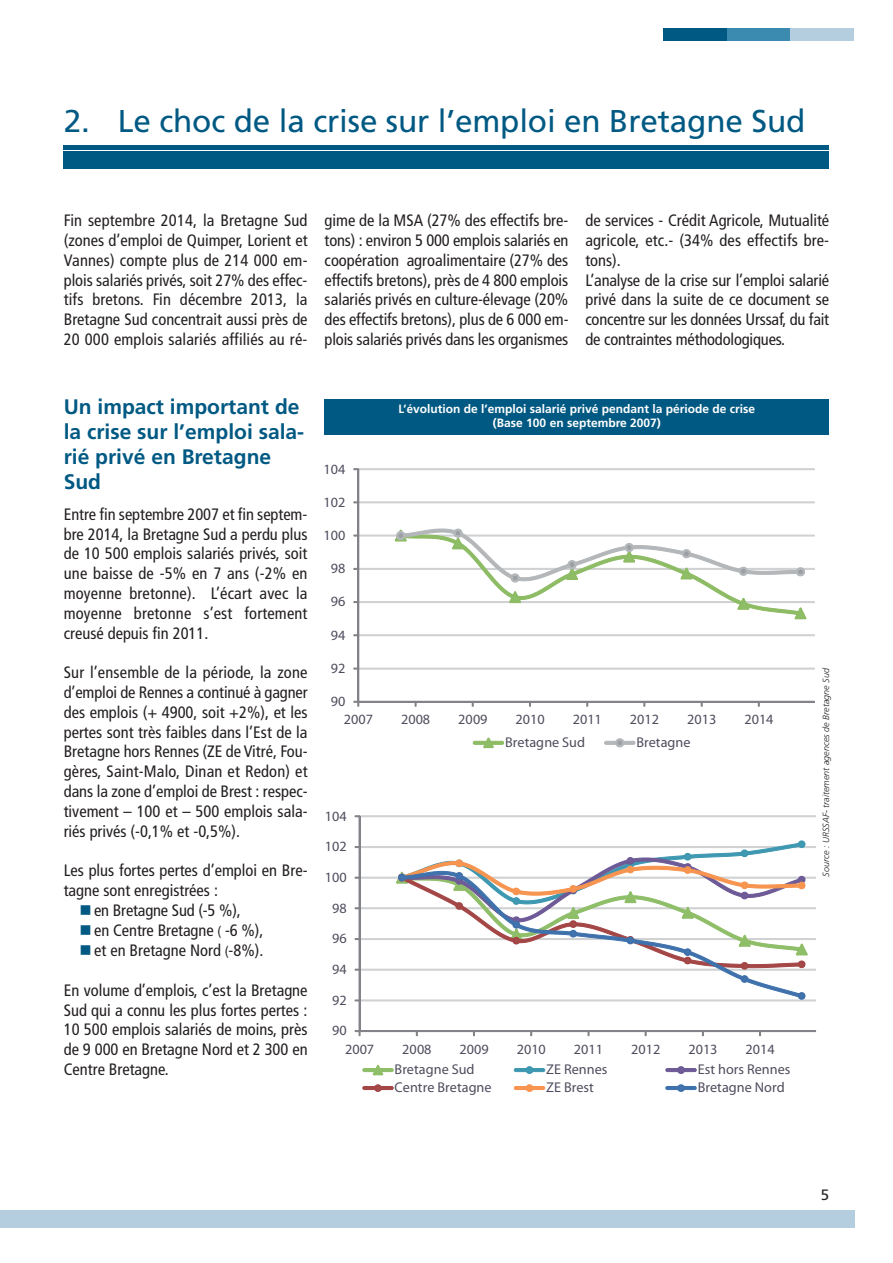
<style>
.page{position:relative;width:893px;height:1263px;background:#fff}
.page>*{position:absolute;margin:0;border:0;box-sizing:border-box;transform-origin:0 0}
.t1{font:31.5px "Frutiger";letter-spacing:-.005em;color:#005983}
.t2{font:700 21px/25.2px "Frutiger";color:#005983}
.t3{font:condensed 16.5px/19.8px "Frutiger";color:#231f20;text-align:justify}
.t4{font:15px "Frutiger";color:#231f20}
.t5{font:14.25px "Myriad Pro";letter-spacing:.005em;color:#4f4c5d}
.t6{font:700 12px/14.4px "Frutiger";color:#fff;text-align:center;scale:.95 1}
.t7{font:italic 300 9px "Frutiger";color:#231f20}
.s1{color:#005983}
.s2{font-size:13.5px}
</style>
<div class="page">
<div style="left:663px;top:28px;width:64px;height:13px;background:#005983"></div>
<div style="left:727px;top:28px;width:63px;height:13px;background:#3b8aaf"></div>
<div style="left:790px;top:28px;width:64px;height:13px;background:#b4cee0"></div>
<div style="left:0;top:1210px;width:854px;height:17px;background:#b4cee0"></div>
<div style="left:64px;top:152px;width:765px;height:17px;background:#005983"></div>
<hr style="left:64px;top:146px;width:765px;height:4px;background:#005983">
<div style="left:358px;top:469px;width:456px;height:1px;border:1px solid #cfd1d2"></div>
<div style="left:358px;top:502px;width:456px;height:1px;border:1px solid #cfd1d2"></div>
<div style="left:358px;top:535px;width:456px;height:1px;border:1px solid #cfd1d2"></div>
<div style="left:358px;top:568px;width:456px;height:1px;border:1px solid #cfd1d2"></div>
<div style="left:358px;top:601px;width:456px;height:2px;border:1px solid #cfd1d2"></div>
<div style="left:358px;top:635px;width:456px;height:1px;border:1px solid #cfd1d2"></div>
<div style="left:358px;top:668px;width:456px;height:1px;border:1px solid #cfd1d2"></div>
<div style="left:358px;top:469px;width:1px;height:233px;border:1px solid #828388"></div>
<div style="left:358px;top:701px;width:456px;height:1px;border:1px solid #828388"></div>
<svg style="left:354px;top:701px;width:5px;height:5px"></svg>
<svg style="left:395px;top:529px;width:411px;height:90px"></svg>
<div style="left:473px;top:741px;width:31px;height:3px;border:1px solid #8dbc64;border-radius:2px"></div>
<svg style="left:483px;top:738px;width:10px;height:10px"></svg>
<div style="left:604px;top:741px;width:31px;height:3px;border:1px solid #b4b7ba;border-radius:2px"></div>
<svg style="left:611px;top:738px;width:14px;height:10px"></svg>
<div style="left:359px;top:816px;width:457px;height:1px;border:1px solid #cfd1d2"></div>
<div style="left:359px;top:846px;width:457px;height:2px;border:1px solid #cfd1d2"></div>
<div style="left:359px;top:877px;width:457px;height:1px;border:1px solid #cfd1d2"></div>
<div style="left:359px;top:908px;width:457px;height:1px;border:1px solid #cfd1d2"></div>
<div style="left:359px;top:938px;width:457px;height:2px;border:1px solid #cfd1d2"></div>
<div style="left:359px;top:969px;width:457px;height:1px;border:1px solid #cfd1d2"></div>
<div style="left:359px;top:1000px;width:457px;height:1px;border:1px solid #cfd1d2"></div>
<div style="left:359px;top:816px;width:1px;height:215px;border:1px solid #828388"></div>
<div style="left:359px;top:1030px;width:457px;height:2px;border:1px solid #828388"></div>
<svg style="left:355px;top:1030px;width:5px;height:6px"></svg>
<svg style="left:400px;top:969px;width:403px;height:29px"></svg>
<svg style="left:396px;top:841px;width:411px;height:128px"></svg>
<svg style="left:741px;top:976px;width:7px;height:6px"></svg>
<svg style="left:798px;top:992px;width:7px;height:7px"></svg>
<div style="left:363px;top:1068px;width:30px;height:4px;border:1px solid #8fbe69;border-radius:2px"></div>
<svg style="left:373px;top:1065px;width:10px;height:10px"></svg>
<div style="left:514px;top:1068px;width:31px;height:4px;border:1px solid #3e98b1;border-radius:2px"></div>
<svg style="left:522px;top:1066px;width:15px;height:8px"></svg>
<div style="left:666px;top:1068px;width:30px;height:4px;border:1px solid #6d5a96;border-radius:2px"></div>
<svg style="left:676px;top:1066px;width:12px;height:8px"></svg>
<div style="left:363px;top:1086px;width:30px;height:4px;border:1px solid #a44646;border-radius:2px"></div>
<svg style="left:371px;top:1084px;width:13px;height:8px"></svg>
<div style="left:514px;top:1086px;width:31px;height:4px;border:1px solid #f69450;border-radius:2px"></div>
<svg style="left:522px;top:1084px;width:15px;height:7px"></svg>
<div style="left:666px;top:1086px;width:30px;height:4px;border:1px solid #3f72ac;border-radius:2px"></div>
<svg style="left:677px;top:1084px;width:8px;height:7px"></svg>
<div style="left:325px;top:399px;width:504px;height:35px;background:#005983"></div>
<h1 class="t1" style="left:64px;top:103px;width:743px">2. Le choc de la crise sur l’emploi en Bretagne Sud</h1>
<p class="t3" style="left:64px;top:211px;width:245px">Fin septembre 2014, la Bretagne Sud (zones d’emploi de Quimper, Lorient et Vannes) compte plus de 214 000 em&shy;plois salariés privés, soit 27% des effec&shy;tifs bretons. Fin décembre 2013, la Bretagne Sud concentrait aussi près de 20 000 emplois salariés affiliés au ré-</p>
<p class="t3" style="left:325px;top:211px;width:245px">gime de la MSA (27% des effectifs bre&shy;tons) : environ 5 000 emplois salariés en coopération agroalimentaire (27% des effectifs bretons), près de 4 800 emplois salariés privés en culture-élevage (20% des effectifs bretons), plus de 6 000 em&shy;plois salariés privés dans les organismes</p>
<p class="t3" style="left:585px;top:211px;width:245px;text-align:left">de services - Crédit Agricole, Mutualité agricole, etc.- (34% des effectifs bre&shy;tons).<br>L’analyse de la crise sur l’emploi salarié privé dans la suite de ce document se concentre sur les données Urssaf, du fait de contraintes méthodologiques.</p>
<p class="t2" style="left:64px;top:394px;width:242px">Un impact important de la crise sur l’emploi sala&shy;rié privé en Bretagne<br>Sud</p>
<p class="t3" style="left:64px;top:504px;width:245px">Entre fin septembre 2007 et fin septem&shy;bre 2014, la Bretagne Sud a perdu plus de 10 500 emplois salariés privés, soit une baisse de -5% en 7 ans (-2% en moyenne bretonne). L’écart avec la moyenne bretonne s’est fortement creusé depuis fin 2011.</p>
<p class="t3" style="left:64px;top:663px;width:245px">Sur l’ensemble de la période, la zone d’emploi de Rennes a continué à gagner des emplois (+ 4900, soit +2%), et les pertes sont très faibles dans l’Est de la Bretagne hors Rennes (ZE de Vitré, Fou&shy;gères, Saint-Malo, Dinan et Redon) et dans la zone d’emploi de Brest : respec&shy;tivement – 100 et – 500 emplois sala&shy;riés privés (-0,1% et -0,5%).</p>
<p class="t3" style="left:64px;top:861px;width:245px">Les plus fortes pertes d’emploi en Bre&shy;tagne sont enregistrées :</p>
<p class="t3" style="left:80px;top:900px;width:163px"><span class="s1">■</span>en Bretagne Sud (-5 %),</p>
<p class="t3" style="left:80px;top:921px;width:185px"><span class="s1">■</span>en Centre Bretagne <span class="s2">(</span> -6 %),</p>
<p class="t3" style="left:80px;top:941px;width:185px"><span class="s1">■</span>et en Bretagne Nord <span class="s2">(</span>-8%).</p>
<p class="t3" style="left:64px;top:980px;width:245px">En volume d’emplois, c’est la Bretagne Sud qui a connu les plus fortes pertes :<br>10 500 emplois salariés de moins, près de 9 000 en Bretagne Nord et 2 300 en Centre Bretagne.</p>
<p class="t5" style="left:323px;top:463px;width:23px">104</p>
<p class="t5" style="left:323px;top:497px;width:23px">102</p>
<p class="t5" style="left:323px;top:530px;width:23px">100</p>
<p class="t5" style="left:331px;top:563px;width:16px">98</p>
<p class="t5" style="left:331px;top:596px;width:16px">96</p>
<p class="t5" style="left:331px;top:629px;width:16px">94</p>
<p class="t5" style="left:331px;top:663px;width:16px">92</p>
<p class="t5" style="left:331px;top:696px;width:16px">90</p>
<p class="t6" style="left:399px;top:402px;width:377px">L’évolution de l’emploi salarié privé pendant la période de crise (Base 100 en septembre 2007)</p>
<p class="t5" style="left:344px;top:714px;width:31px">2007</p>
<p class="t5" style="left:401px;top:714px;width:31px">2008</p>
<p class="t5" style="left:458px;top:714px;width:31px">2009</p>
<p class="t5" style="left:515px;top:714px;width:31px">2010</p>
<p class="t5" style="left:573px;top:714px;width:31px">2011</p>
<p class="t5" style="left:630px;top:714px;width:31px">2012</p>
<p class="t5" style="left:687px;top:714px;width:31px">2013</p>
<p class="t5" style="left:744px;top:714px;width:31px">2014</p>
<p class="t5" style="left:505px;top:737px;width:81px">Bretagne Sud</p>
<p class="t5" style="left:636px;top:737px;width:56px">Bretagne</p>
<p class="t5" style="left:325px;top:810px;width:23px">104</p>
<p class="t5" style="left:325px;top:841px;width:23px">102</p>
<p class="t5" style="left:325px;top:872px;width:23px">100</p>
<p class="t5" style="left:332px;top:902px;width:16px">98</p>
<p class="t5" style="left:332px;top:933px;width:16px">96</p>
<p class="t5" style="left:332px;top:964px;width:16px">94</p>
<p class="t5" style="left:332px;top:994px;width:16px">92</p>
<p class="t5" style="left:332px;top:1025px;width:16px">90</p>
<p class="t5" style="left:345px;top:1043px;width:31px">2007</p>
<p class="t5" style="left:402px;top:1043px;width:31px">2008</p>
<p class="t5" style="left:459px;top:1043px;width:31px">2009</p>
<p class="t5" style="left:517px;top:1043px;width:31px">2010</p>
<p class="t5" style="left:574px;top:1043px;width:31px">2011</p>
<p class="t5" style="left:631px;top:1043px;width:31px">2012</p>
<p class="t5" style="left:688px;top:1043px;width:31px">2013</p>
<p class="t5" style="left:745px;top:1043px;width:31px">2014</p>
<p class="t5" style="left:395px;top:1064px;width:81px">Bretagne Sud</p>
<p class="t5" style="left:546px;top:1064px;width:63px">ZE Rennes</p>
<p class="t5" style="left:698px;top:1064px;width:94px">Est hors Rennes</p>
<p class="t5" style="left:395px;top:1082px;width:98px">Centre Bretagne</p>
<p class="t5" style="left:546px;top:1082px;width:49px">ZE Brest</p>
<p class="t5" style="left:698px;top:1082px;width:89px">Bretagne Nord</p>
<p class="t7" style="left:821px;top:877px;width:210px;rotate:-90deg">Source : URSSAF- traitement agences de Bretagne Sud</p>
<p class="t4" style="left:821px;top:1186px;width:10px">5</p>
</div>
